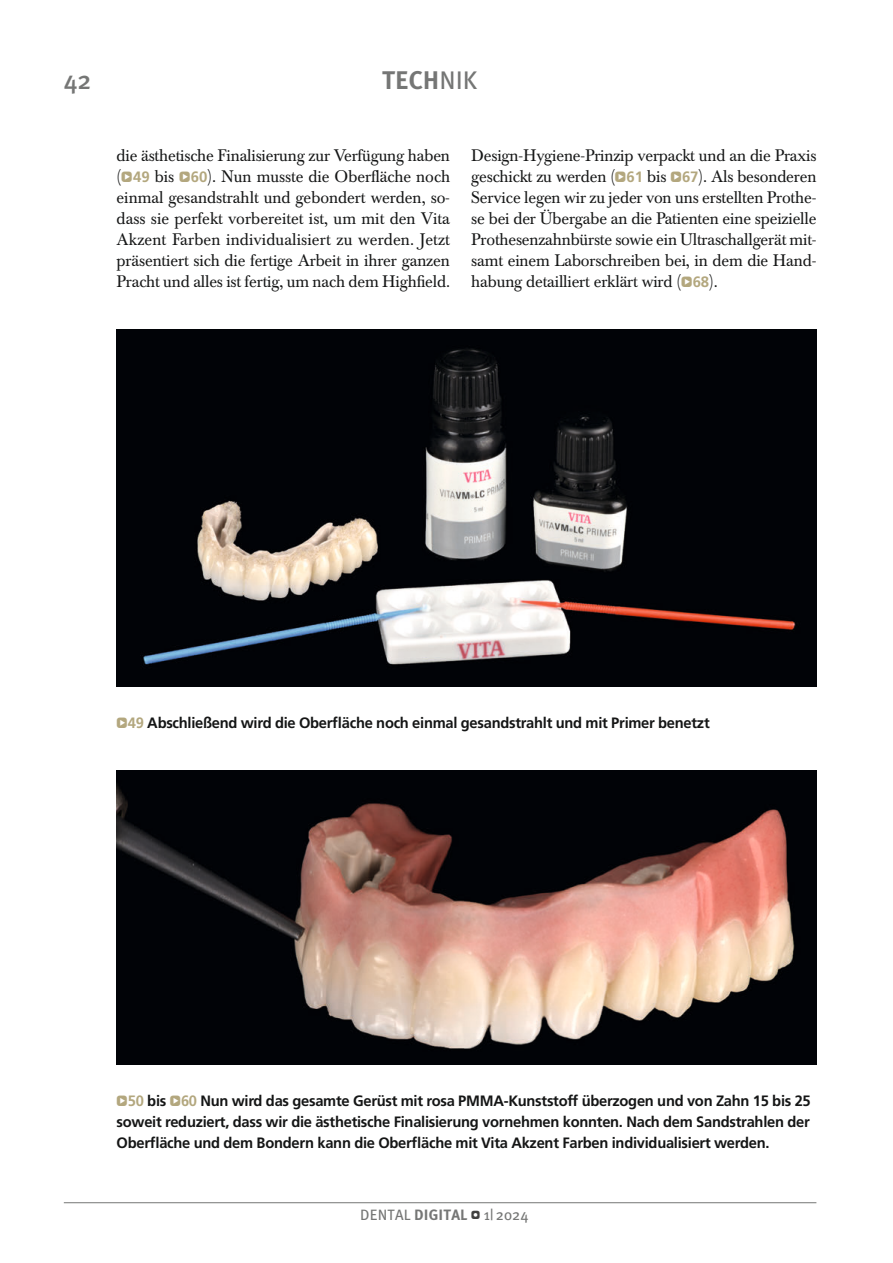
<style>
.page{position:relative;width:893px;height:1263px;background:#fff}
.page>*{position:absolute;margin:0;border:0;box-sizing:border-box;transform-origin:0 0}
.t1{font:700 25.5px "Meta Plus";color:#757675}
.t2{font:500 25.5px "Meta Plus";color:#757675}
.t3{font:16.5px/21px "Baskerville BE";letter-spacing:-.01em;color:#151616;text-align:justify}
.t4{font:700 15px/21px "Frutiger";letter-spacing:-.02em;color:#151616;text-align:justify}
.t5{font:15px "Meta Plus";letter-spacing:.01em;color:#757675}
.s1{font-weight:400}
.s2{font-family:"Click Bits Icon Pods";font-size:15px;color:#b3a77e}
.s3{font-family:"Frutiger LT Std";font-weight:700;font-size:15px;color:#b3a77e}
.s4{font-family:"Click Bits Icon Pods";font-weight:400;color:#b3a77e}
.s5{font-family:"Frutiger LT Std";color:#b3a77e}
.s6{font-weight:700}
.s7{font-family:"Click Bits Icon Pods";font-size:12px;color:#414140}
</style>
<div class="page">
<hr style="left:892px;top:0;width:1px;height:1263px;background:#000103">
<hr style="left:64px;top:1202px;width:752px;height:1px;background:#757675">
<img style="left:117px;top:329px;width:699px;height:357px">
<img style="left:117px;top:770px;width:699px;height:294px">
<h1 class="t2" style="left:64px;top:66px;width:29px">42</h1>
<h1 class="t1" style="left:382px;top:66px;width:97px">TECH<span class="s1">NIK</span></h1>
<p class="t3" style="left:117px;top:146px;width:335px">die ästhetische Finalisierung zur Verfügung haben (<span class="s2">Q</span><span class="s3">49</span> bis <span class="s2">Q</span><span class="s3">60</span>). Nun musste die Oberfläche noch einmal gesandstrahlt und gebondert werden, so&shy;dass sie perfekt vorbereitet ist, um mit den Vita Akzent Farben individualisiert zu werden. Jetzt präsentiert sich die fertige Arbeit in ihrer ganzen Pracht und alles ist fertig, um nach dem Highfield.</p>
<p class="t3" style="left:471px;top:146px;width:347px">Design-Hygiene-Prinzip verpackt und an die Praxis geschickt zu werden (<span class="s2">Q</span><span class="s3">61</span> bis <span class="s2">Q</span><span class="s3">67</span>). Als besonderen Service legen wir zu jeder von uns erstellten Prothe&shy;se bei der Übergabe an die Patienten eine speizielle Prothesenzahnbürste sowie ein Ultraschallgerät mit&shy;samt einem Laborschreiben bei, in dem die Hand&shy;habung detailliert erklärt wird (<span class="s2">Q</span><span class="s3">68</span>).</p>
<p class="t4" style="left:117px;top:713px;width:595px"><span class="s4">Q</span><span class="s5">49</span> Abschließend wird die Oberfläche noch einmal gesandstrahlt und mit Primer benetzt</p>
<p class="t4" style="left:117px;top:1091px;width:696px"><span class="s4">Q</span><span class="s5">50</span> bis <span class="s4">Q</span><span class="s5">60</span> Nun wird das gesamte Gerüst mit rosa PMMA-Kunststoff überzogen und von Zahn 15 bis 25 soweit reduziert, dass wir die ästhetische Finalisierung vornehmen konnten. Nach dem Sandstrahlen der Oberfläche und dem Bondern kann die Oberfläche mit Vita Akzent Farben individualisiert werden.</p>
<p class="t5" style="left:360px;top:1206px;width:170px">DENTAL <span class="s6">DIGITAL</span> <span class="s7">W</span> 1| 2024</p>
</div>
